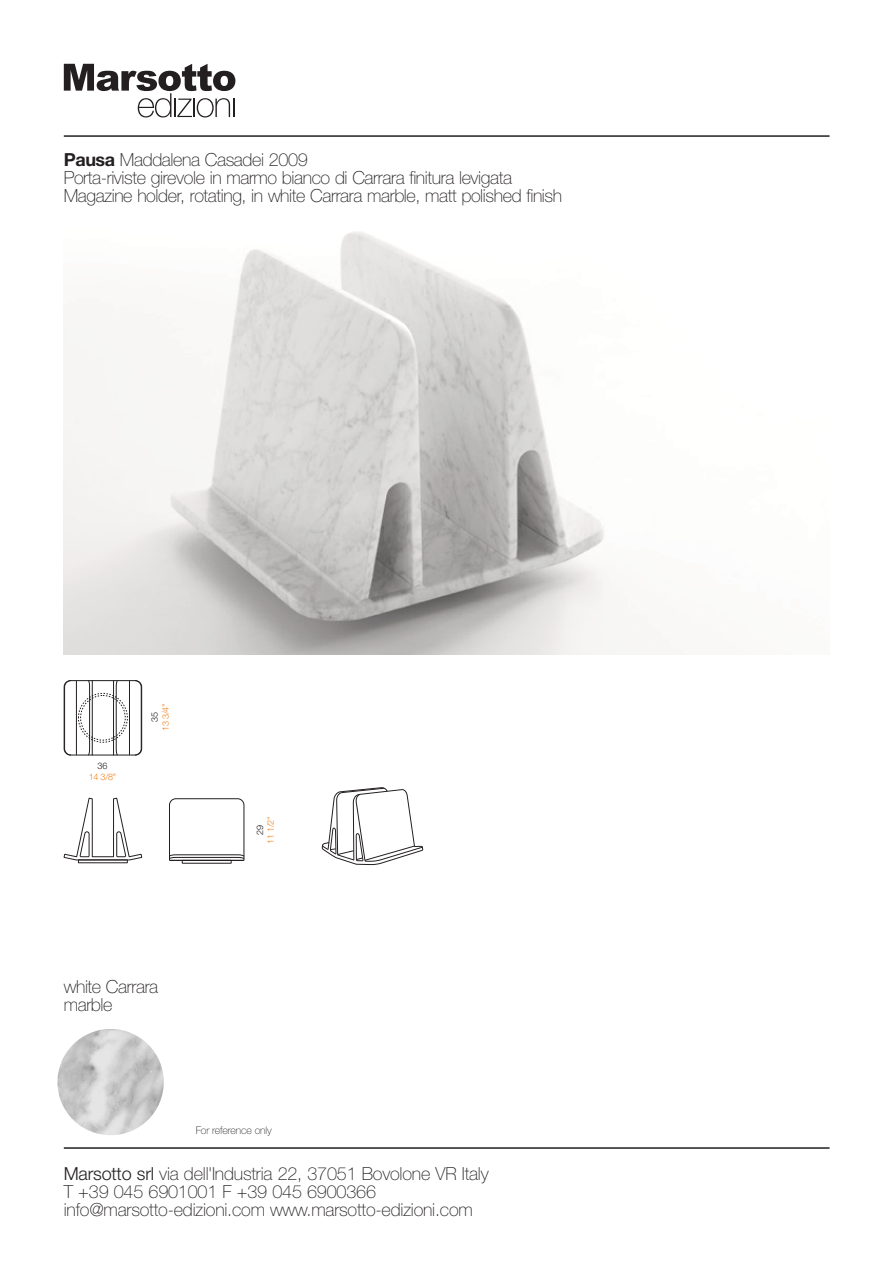
<style>
.page{position:relative;width:893px;height:1263px;background:#fff}
.page>*{position:absolute;margin:0;border:0;box-sizing:border-box;transform-origin:0 0}
.t1{font:100 18px/18px "Helvetica Neue";letter-spacing:-.02em;color:#231f20}
.t2{font:100 10.5px "Helvetica Neue";letter-spacing:-.015em;color:#231f20}
.t3{font:300 9px "Helvetica Neue";color:#f5821f}
.t4{font:300 9px "Helvetica Neue";color:#231f20}
.s1{font-weight:700}
.s2{font-weight:300}
</style>
<div class="page">
<svg style="left:64px;top:797px;width:78px;height:65px"></svg>
<div style="left:78px;top:860px;width:50px;height:3px;border:1px solid #231f20"></div>
<svg style="left:64px;top:680px;width:78px;height:76px"></svg>
<svg style="left:321px;top:787px;width:102px;height:79px"></svg>
<svg style="left:169px;top:798px;width:75px;height:63px"></svg>
<div style="left:182px;top:860px;width:49px;height:4px;border:1px solid #231f20"></div>
<img style="left:58px;top:1029px;width:106px;height:106px;border-radius:50%">
<hr style="left:64px;top:1147px;width:765px;height:2px;background:#231f20">
<img style="left:64px;top:231px;width:597px;height:424px">
<svg style="left:64px;top:64px;width:171px;height:53px"></svg>
<hr style="left:64px;top:135px;width:765px;height:2px;background:#231f20">
<p class="t1" style="left:64px;top:153px;width:500px"><span class="s1">Pausa</span> Maddalena Casadei 2009<br>Porta-riviste girevole in marmo bianco di Carrara finitura levigata<br>Magazine holder, rotating, in white Carrara marble, matt polished finish</p>
<p class="t4" style="left:98px;top:763px;width:11px">36</p>
<p class="t3" style="left:89px;top:774px;width:29px">14 3/8"</p>
<p class="t4" style="left:151px;top:722px;width:11px;rotate:-90deg">35</p>
<p class="t3" style="left:162px;top:731px;width:29px;rotate:-90deg">13 3/4"</p>
<p class="t4" style="left:257px;top:835px;width:11px;rotate:-90deg">29</p>
<p class="t3" style="left:267px;top:844px;width:29px;rotate:-90deg">11 1/2"</p>
<p class="t1" style="left:64px;top:979px;width:96px">white Carrara marble</p>
<p class="t2" style="left:196px;top:1127px;width:77px">For reference only</p>
<p class="t1" style="left:64px;top:1166px;width:426px"><span class="s2">Marsotto srl</span> via dell'Industria 22, 37051 Bovolone VR Italy<br>T +39 045 6901001 F +39 045 6900366 info@marsotto-edizioni.com www.marsotto-edizioni.com</p>
</div>
